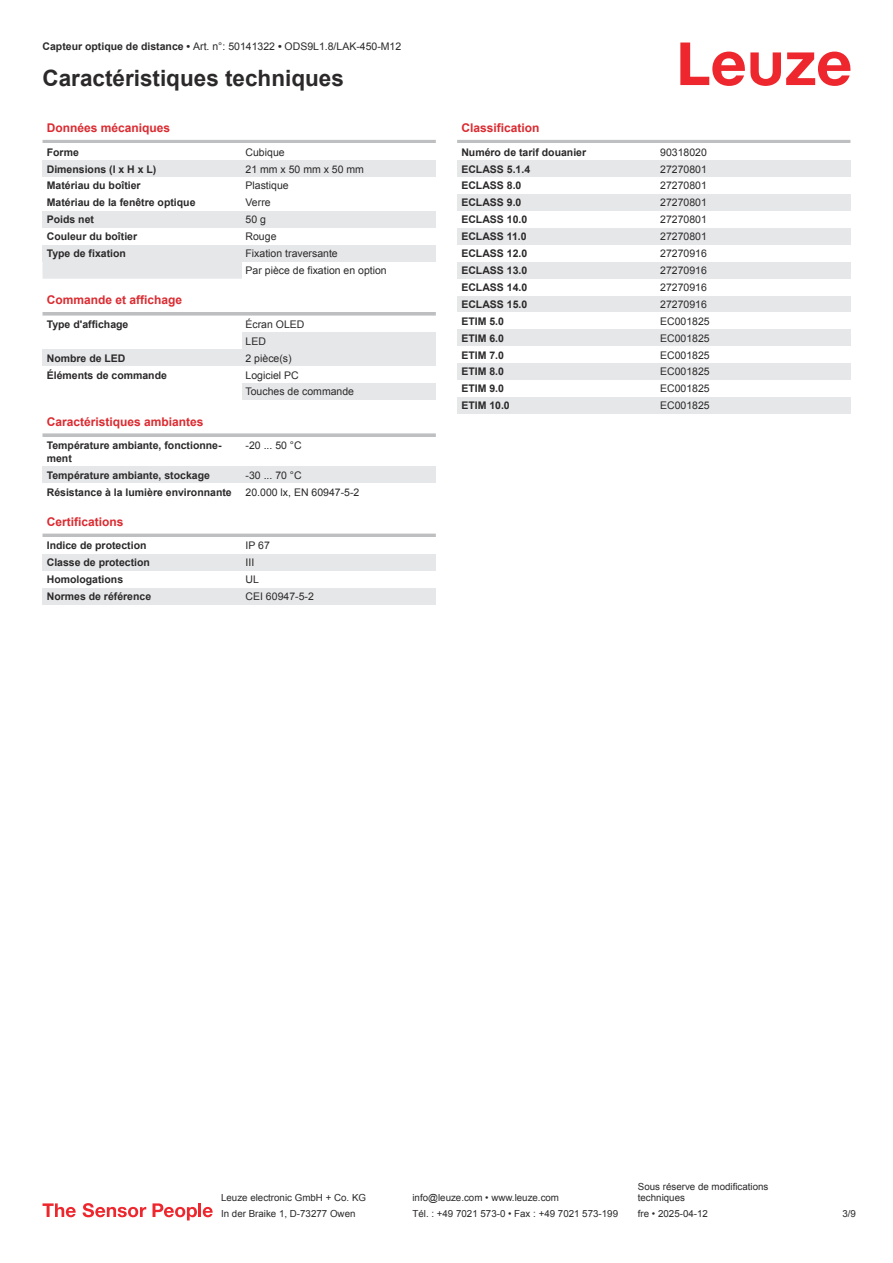
<style>
.page{position:relative;width:893px;height:1263px;background:#fff}
.page>*{position:absolute;margin:0;border:0;box-sizing:border-box;transform-origin:0 0}
.t1{font:700 22.5px "Arial";color:#2b292a}
.t2{font:700 12px "Arial";color:#db2a30}
.t3{font:700 10.5px/12.6px "Arial";color:#2b292a}
.t4{font:10.5px/17px "Arial";color:#2b292a}
.t5{font:9.75px/11.7px "Arial";color:#2b292a}
.s1{font-weight:700}
</style>
<div class="page">
<svg style="left:680px;top:43px;width:170px;height:43px"></svg>
<div style="left:43px;top:262px;width:199px;height:17px;background:#e6e7e9"></div>
<hr style="left:43px;top:140px;width:393px;height:3px;background:#bdbfc1">
<div style="left:43px;top:160px;width:199px;height:17px;background:#e6e7e9"></div>
<div style="left:242px;top:160px;width:194px;height:17px;background:#e6e7e9"></div>
<div style="left:43px;top:211px;width:199px;height:17px;background:#e6e7e9"></div>
<div style="left:242px;top:211px;width:194px;height:17px;background:#e6e7e9"></div>
<div style="left:43px;top:245px;width:199px;height:17px;background:#e6e7e9"></div>
<div style="left:242px;top:245px;width:194px;height:17px;background:#e6e7e9"></div>
<svg style="left:43px;top:312px;width:393px;height:4px;background:#c3c5c7"></svg>
<div style="left:242px;top:332px;width:194px;height:17px;background:#e6e7e9"></div>
<div style="left:43px;top:349px;width:199px;height:17px;background:#e6e7e9"></div>
<div style="left:242px;top:349px;width:194px;height:17px;background:#e6e7e9"></div>
<div style="left:242px;top:383px;width:194px;height:17px;background:#e6e7e9"></div>
<svg style="left:43px;top:433px;width:393px;height:4px;background:#c3c5c7"></svg>
<div style="left:43px;top:466px;width:199px;height:17px;background:#e6e7e9"></div>
<div style="left:242px;top:466px;width:194px;height:17px;background:#e6e7e9"></div>
<hr style="left:43px;top:534px;width:393px;height:3px;background:#bdbfc1">
<div style="left:43px;top:554px;width:199px;height:17px;background:#e6e7e9"></div>
<div style="left:242px;top:554px;width:194px;height:17px;background:#e6e7e9"></div>
<div style="left:43px;top:588px;width:199px;height:17px;background:#e6e7e9"></div>
<div style="left:242px;top:588px;width:194px;height:17px;background:#e6e7e9"></div>
<hr style="left:457px;top:140px;width:393px;height:3px;background:#bdbfc1">
<div style="left:457px;top:160px;width:200px;height:17px;background:#e6e7e9"></div>
<div style="left:657px;top:160px;width:193px;height:17px;background:#e6e7e9"></div>
<div style="left:457px;top:194px;width:200px;height:17px;background:#e6e7e9"></div>
<div style="left:657px;top:194px;width:193px;height:17px;background:#e6e7e9"></div>
<div style="left:457px;top:228px;width:200px;height:17px;background:#e6e7e9"></div>
<div style="left:657px;top:228px;width:193px;height:17px;background:#e6e7e9"></div>
<div style="left:457px;top:262px;width:200px;height:17px;background:#e6e7e9"></div>
<div style="left:657px;top:262px;width:193px;height:17px;background:#e6e7e9"></div>
<div style="left:457px;top:296px;width:200px;height:16px;background:#e6e7e9"></div>
<div style="left:657px;top:296px;width:193px;height:16px;background:#e6e7e9"></div>
<div style="left:457px;top:329px;width:200px;height:17px;background:#e6e7e9"></div>
<div style="left:657px;top:329px;width:193px;height:17px;background:#e6e7e9"></div>
<div style="left:457px;top:363px;width:200px;height:17px;background:#e6e7e9"></div>
<div style="left:657px;top:363px;width:193px;height:17px;background:#e6e7e9"></div>
<div style="left:457px;top:397px;width:200px;height:17px;background:#e6e7e9"></div>
<div style="left:657px;top:397px;width:193px;height:17px;background:#e6e7e9"></div>
<svg style="left:43px;top:1203px;width:33px;height:14px"></svg>
<svg style="left:83px;top:1203px;width:63px;height:14px"></svg>
<svg style="left:153px;top:1203px;width:44px;height:17px"></svg>
<hr style="left:198px;top:1203px;width:3px;height:14px;background:#ed272d">
<svg style="left:203px;top:1207px;width:10px;height:10px"></svg>
<p class="t4" style="left:43px;top:39px;width:360px"><span class="s1">Capteur optique de distance •</span> Art. n°: 50141322 <span class="s1">•</span> ODS9L1.8/LAK-450-M12</p>
<h1 class="t1" style="left:43px;top:70px;width:303px">Caractéristiques techniques</h1>
<p class="t2" style="left:47px;top:123px;width:125px">Données mécaniques</p>
<p class="t3" style="left:47px;top:147px;width:34px">Forme</p>
<p class="t4" style="left:246px;top:144px;width:41px">Cubique</p>
<p class="t3" style="left:47px;top:164px;width:111px">Dimensions (l x H x L)</p>
<p class="t4" style="left:246px;top:161px;width:120px">21 mm x 50 mm x 50 mm</p>
<p class="t3" style="left:47px;top:180px;width:95px">Matériau du boîtier</p>
<p class="t4" style="left:246px;top:178px;width:45px">Plastique</p>
<p class="t3" style="left:47px;top:197px;width:150px">Matériau de la fenêtre optique</p>
<p class="t4" style="left:246px;top:195px;width:27px">Verre</p>
<p class="t3" style="left:47px;top:214px;width:49px">Poids net</p>
<p class="t4" style="left:246px;top:212px;width:22px">50 g</p>
<p class="t3" style="left:47px;top:231px;width:92px">Couleur du boîtier</p>
<p class="t4" style="left:246px;top:229px;width:32px">Rouge</p>
<p class="t3" style="left:47px;top:248px;width:81px">Type de fixation</p>
<p class="t4" style="left:246px;top:246px;width:143px">Fixation traversante<br>Par pièce de fixation en option</p>
<p class="t2" style="left:47px;top:296px;width:137px">Commande et affichage</p>
<p class="t3" style="left:47px;top:319px;width:83px">Type d'affichage</p>
<p class="t4" style="left:246px;top:317px;width:60px">Écran OLED<br>LED</p>
<p class="t3" style="left:47px;top:353px;width:80px">Nombre de LED</p>
<p class="t4" style="left:246px;top:350px;width:48px">2 pièce(s)</p>
<p class="t3" style="left:47px;top:369px;width:122px">Éléments de commande</p>
<p class="t4" style="left:246px;top:367px;width:110px">Logiciel PC<br>Touches de commande</p>
<p class="t2" style="left:47px;top:417px;width:158px">Caractéristiques ambiantes</p>
<p class="t3" style="left:47px;top:440px;width:176px">Température ambiante, fonctionne&shy;ment</p>
<p class="t4" style="left:246px;top:438px;width:58px">-20 ... 50 °C</p>
<p class="t3" style="left:47px;top:470px;width:165px">Température ambiante, stockage</p>
<p class="t4" style="left:246px;top:467px;width:58px">-30 ... 70 °C</p>
<p class="t3" style="left:47px;top:487px;width:186px">Résistance à la lumière environnante</p>
<p class="t4" style="left:246px;top:484px;width:115px">20.000 lx, EN 60947-5-2</p>
<p class="t2" style="left:47px;top:517px;width:78px">Certifications</p>
<p class="t3" style="left:47px;top:540px;width:101px">Indice de protection</p>
<p class="t4" style="left:246px;top:538px;width:26px">IP 67</p>
<p class="t3" style="left:47px;top:557px;width:105px">Classe de protection</p>
<p class="t4" style="left:246px;top:555px;width:10px">III</p>
<p class="t3" style="left:47px;top:574px;width:78px">Homologations</p>
<p class="t4" style="left:246px;top:572px;width:15px">UL</p>
<p class="t3" style="left:47px;top:591px;width:106px">Normes de référence</p>
<p class="t4" style="left:246px;top:589px;width:70px">CEI 60947-5-2</p>
<p class="t2" style="left:461px;top:123px;width:80px">Classification</p>
<p class="t3" style="left:461px;top:147px;width:126px">Numéro de tarif douanier</p>
<p class="t4" style="left:660px;top:144px;width:48px">90318020</p>
<p class="t3" style="left:461px;top:164px;width:70px">ECLASS 5.1.4</p>
<p class="t4" style="left:660px;top:161px;width:48px">27270801</p>
<p class="t3" style="left:461px;top:180px;width:62px">ECLASS 8.0</p>
<p class="t4" style="left:660px;top:178px;width:48px">27270801</p>
<p class="t3" style="left:461px;top:197px;width:62px">ECLASS 9.0</p>
<p class="t4" style="left:660px;top:195px;width:48px">27270801</p>
<p class="t3" style="left:461px;top:214px;width:67px">ECLASS 10.0</p>
<p class="t4" style="left:660px;top:212px;width:48px">27270801</p>
<p class="t3" style="left:461px;top:231px;width:67px">ECLASS 11.0</p>
<p class="t4" style="left:660px;top:229px;width:48px">27270801</p>
<p class="t3" style="left:461px;top:248px;width:67px">ECLASS 12.0</p>
<p class="t4" style="left:660px;top:246px;width:48px">27270916</p>
<p class="t3" style="left:461px;top:265px;width:67px">ECLASS 13.0</p>
<p class="t4" style="left:660px;top:263px;width:48px">27270916</p>
<p class="t3" style="left:461px;top:282px;width:67px">ECLASS 14.0</p>
<p class="t4" style="left:660px;top:280px;width:48px">27270916</p>
<p class="t3" style="left:461px;top:299px;width:67px">ECLASS 15.0</p>
<p class="t4" style="left:660px;top:297px;width:48px">27270916</p>
<p class="t3" style="left:461px;top:316px;width:44px">ETIM 5.0</p>
<p class="t4" style="left:660px;top:313px;width:51px">EC001825</p>
<p class="t3" style="left:461px;top:333px;width:44px">ETIM 6.0</p>
<p class="t4" style="left:660px;top:330px;width:51px">EC001825</p>
<p class="t3" style="left:461px;top:349px;width:44px">ETIM 7.0</p>
<p class="t4" style="left:660px;top:347px;width:51px">EC001825</p>
<p class="t3" style="left:461px;top:366px;width:44px">ETIM 8.0</p>
<p class="t4" style="left:660px;top:364px;width:51px">EC001825</p>
<p class="t3" style="left:461px;top:383px;width:44px">ETIM 9.0</p>
<p class="t4" style="left:660px;top:381px;width:51px">EC001825</p>
<p class="t3" style="left:461px;top:400px;width:50px">ETIM 10.0</p>
<p class="t4" style="left:660px;top:398px;width:51px">EC001825</p>
<p class="t5" style="left:221px;top:1193px;width:146px">Leuze electronic GmbH + Co. KG</p>
<p class="t5" style="left:412px;top:1193px;width:148px">info@leuze.com • www.leuze.com</p>
<p class="t5" style="left:638px;top:1181px;width:132px">Sous réserve de modifications techniques</p>
<p class="t5" style="left:221px;top:1209px;width:136px">In der Braike 1, D-73277 Owen</p>
<p class="t5" style="left:412px;top:1209px;width:207px">Tél. : +49 7021 573-0 • Fax : +49 7021 573-199</p>
<p class="t5" style="left:638px;top:1209px;width:72px">fre • 2025-04-12</p>
<p class="t5" style="left:842px;top:1209px;width:15px">3 /9</p>
</div>
